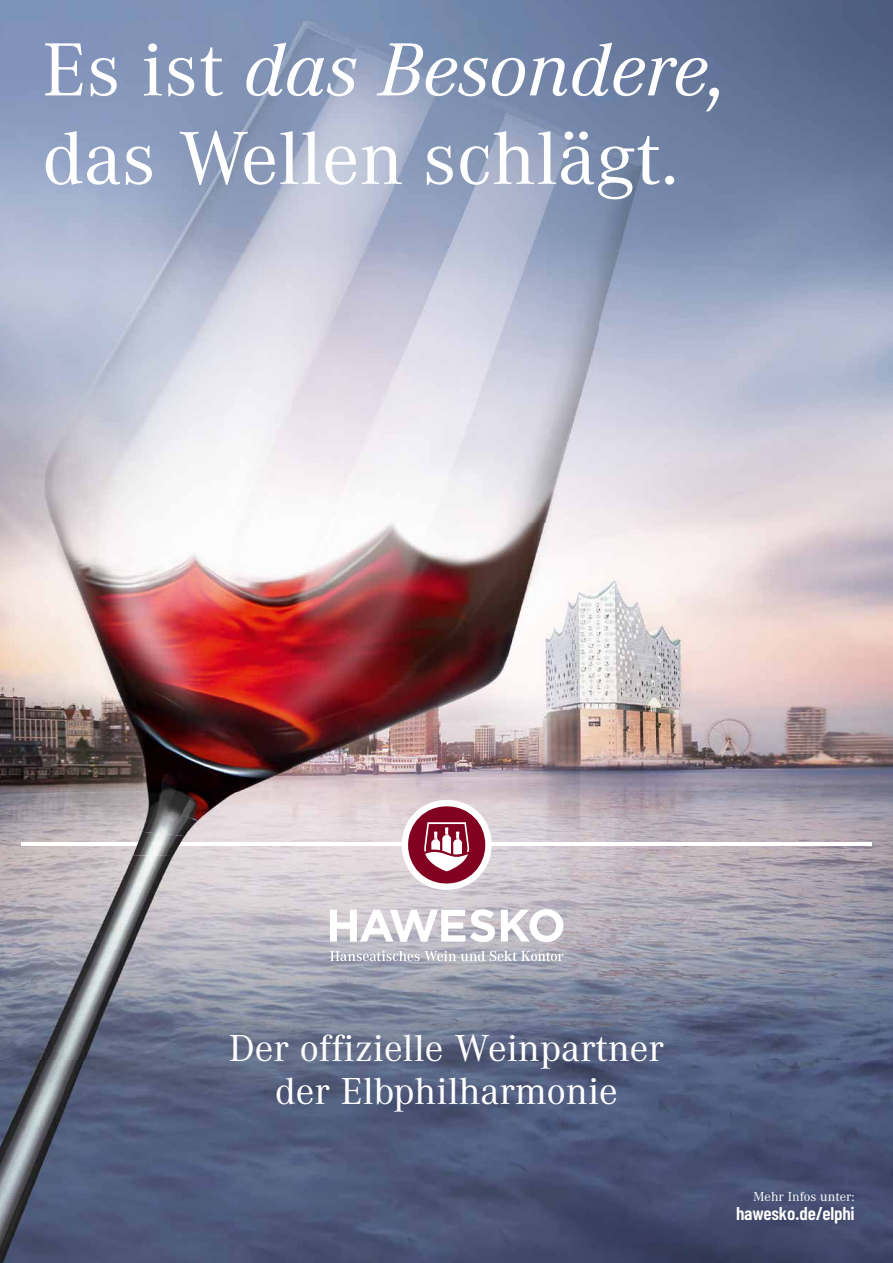
<style>
.page{position:relative;width:893px;height:1263px;background:#fff}
.page>*{position:absolute;margin:0;border:0;box-sizing:border-box;transform-origin:0 0}
.t1{font:78px/88.5px "Corporate A";color:#fff;scale:1.04 1}
.t2{font:39px/43.5px "Corporate A";color:#fff;text-align:center;scale:1.04 1}
.t3{font:600 18.45px "Barlow Condensed";letter-spacing:-.01em;color:#fff;scale:1.04 1}
.t4{font:13.5px "Corporate A";color:#fff;scale:1.04 1}
.s1{font-style:italic}
</style>
<div class="page">
<img style="left:0;top:0;width:893px;height:1263px">
<hr style="left:21px;top:842px;width:851px;height:3px;background:#fff">
<svg style="left:330px;top:909px;width:233px;height:33px"></svg>
<svg style="left:330px;top:951px;width:233px;height:10px;background:#c2c3cc"></svg>
<div style="left:402px;top:800px;width:90px;height:90px;background:#fff;border-radius:45px"></div>
<div style="left:408px;top:806px;width:77px;height:77px;background:#820020;border-radius:38px"></div>
<svg style="left:424px;top:822px;width:45px;height:49px"></svg>
<img style="left:133px;top:832px;width:52px;height:24px">
<img style="left:137px;top:842px;width:44px;height:3px">
<h1 class="t1" style="left:43px;top:22px;width:661px">Es ist <span class="s1">das Besondere, </span>das Wellen schlägt.</h1>
<p class="t2" style="left:229px;top:1024px;width:419px">Der offizielle Weinpartner der Elbphilharmonie</p>
<p class="t4" style="left:753px;top:1187px;width:99px">Mehr Infos unter:</p>
<p class="t3" style="left:736px;top:1202px;width:116px">hawesko.de/elphi</p>
</div>
